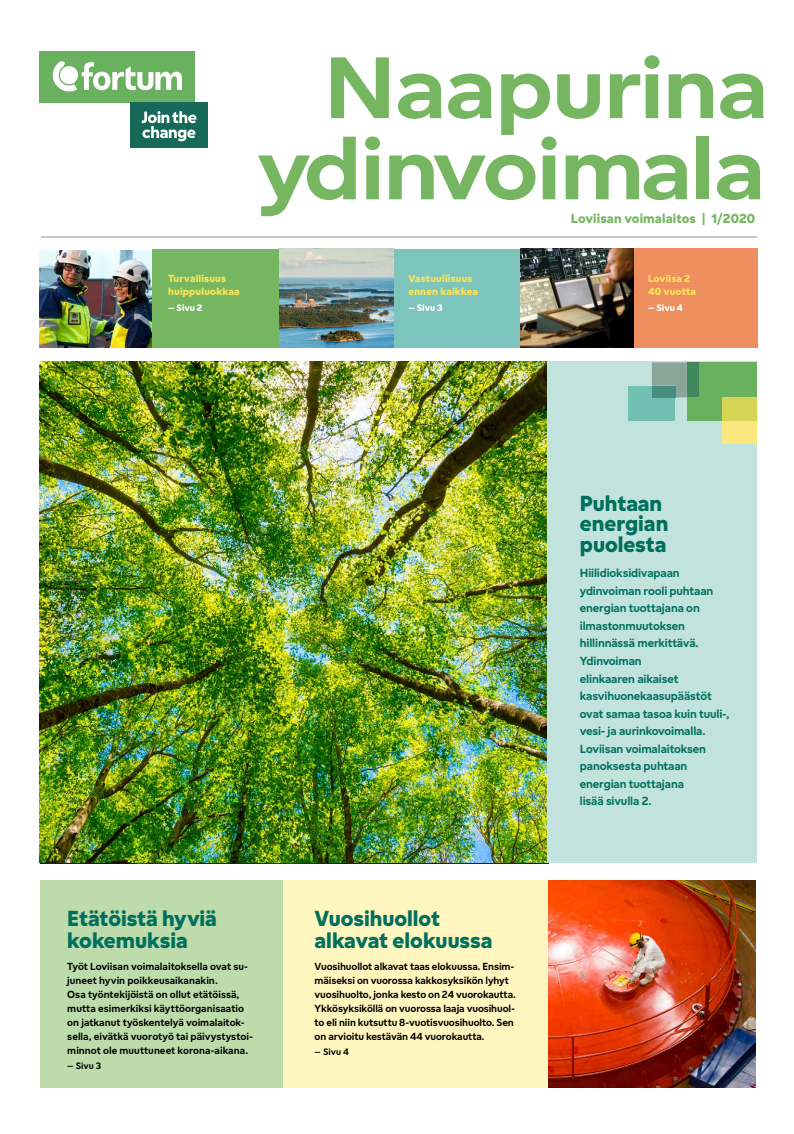
<style>
.page{position:relative;width:794px;height:1134px;background:#fff}
.page>*{position:absolute;margin:0;border:0;box-sizing:border-box;transform-origin:0 0}
.t1{font:500 93.5px "Fortum Sans";letter-spacing:-.02em;color:#77b661;scale:1.11 1}
.t2{font:700 23.4px/22px "Fortum Sans";letter-spacing:-.005em;color:#006f5d}
.t3{font:700 14px "Fortum Sans";letter-spacing:.01em;color:#77b661}
.t4{font:500 12.7px/17.6px "Fortum Sans";letter-spacing:-.015em;color:#006f5d}
.t5{font:500 11px/14px "Fortum Sans";letter-spacing:-.005em;color:#000}
.t6{font:700 11px/13px "Fortum Sans";letter-spacing:.015em;color:#fbe557}
.t7{font:700 10px "Fortum Sans";color:#fff}
.t8{font:500 10px "Fortum Sans";letter-spacing:.005em;color:#000}
</style>
<div class="page">
<img style="left:279px;top:249px;width:115px;height:99px">
<img style="left:39px;top:250px;width:113px;height:98px">
<div style="left:250px;top:880px;width:298px;height:208px;background:#fff6bf"></div>
<div style="left:152px;top:249px;width:127px;height:99px;background:#77b661"></div>
<div style="left:394px;top:249px;width:126px;height:99px;background:#7cc4bc"></div>
<div style="left:633px;top:249px;width:125px;height:99px;background:#ef8e5f"></div>
<hr style="left:41px;top:237px;width:716px;height:1px;background:#949290">
<div style="left:40px;top:880px;width:243px;height:208px;background:#bddbab"></div>
<div style="left:546px;top:361px;width:211px;height:502px;background:#c1e2dd"></div>
<div style="left:687px;top:362px;width:70px;height:59px;background:#6ab15f"></div>
<div style="left:628px;top:386px;width:47px;height:35px;background:#72c0b4"></div>
<svg style="left:652px;top:362px;width:35px;height:35px"></svg>
<div style="left:687px;top:362px;width:11px;height:35px;background:#40885e"></div>
<div style="left:652px;top:386px;width:23px;height:11px;background:#458e7f"></div>
<div style="left:722px;top:421px;width:35px;height:23px;background:#fae87f"></div>
<div style="left:722px;top:397px;width:35px;height:24px;background:#d5d455"></div>
<img style="left:520px;top:249px;width:113px;height:99px">
<img style="left:548px;top:880px;width:207px;height:208px">
<img style="left:40px;top:361px;width:507px;height:502px">
<div style="left:40px;top:51px;width:155px;height:52px;background:#6ab15f"></div>
<svg style="left:52px;top:61px;width:130px;height:31px"></svg>
<div style="left:130px;top:103px;width:78px;height:45px;background:#166959"></div>
<svg style="left:142px;top:111px;width:54px;height:30px"></svg>
<h1 class="t1" style="left:324px;top:33px;width:403px">Naapurina</h1>
<h1 class="t1" style="left:257px;top:114px;width:460px">ydinvoimala</h1>
<p class="t3" style="left:571px;top:210px;width:186px">Loviisan voimalaitos | 1/2020</p>
<p class="t6" style="left:168px;top:272px;width:73px">Turvallisuus huippuluokkaa</p>
<p class="t7" style="left:168px;top:301px;width:36px">– Sivu 2</p>
<p class="t6" style="left:408px;top:272px;width:71px">Vastuullisuus ennen kaikkea</p>
<p class="t7" style="left:408px;top:301px;width:36px">– Sivu 3</p>
<p class="t6" style="left:648px;top:272px;width:49px">Loviisa 2<br>40 vuotta</p>
<p class="t7" style="left:648px;top:301px;width:36px">– Sivu 4</p>
<h2 class="t2" style="left:67px;top:908px;width:151px">Etätöistä hyviä kokemuksia</h2>
<h2 class="t2" style="left:315px;top:908px;width:179px">Vuosihuollot alkavat elokuussa</h2>
<h2 class="t2" style="left:580px;top:493px;width:90px;line-height:20.4px">Puhtaan energian puolesta</h2>
<p class="t4" style="left:580px;top:564px;width:151px">Hiilidioksidivapaan ydinvoiman rooli puhtaan energian tuottajana on ilmastonmuutoksen hillinnässä merkittävä.<br>Ydinvoiman<br>elinkaaren aikaiset kasvihuonekaasupäästöt ovat samaa tasoa kuin tuuli-, vesi- ja aurinkovoimalla.<br>Loviisan voimalaitoksen panoksesta puhtaan energian tuottajana<br>lisää sivulla 2.</p>
<p class="t5" style="left:67px;top:959px;width:187px">Työt Loviisan voimalaitoksella ovat su&shy;juneet hyvin poikkeusaikanakin.<br>Osa työntekijöistä on ollut etätöissä, mutta esimerkiksi käyttöorganisaatio on jatkanut työskentelyä voimalaitok&shy;sella, eivätkä vuorotyö tai päivystystoi&shy;minnot ole muuttuneet korona-aikana.</p>
<p class="t8" style="left:67px;top:1060px;width:36px">– Sivu 3</p>
<p class="t5" style="left:315px;top:959px;width:203px">Vuosihuollot alkavat taas elokuussa. Ensim&shy;mäiseksi on vuorossa kakkosyksikön lyhyt vuosihuolto, jonka kesto on 24 vuorokautta.<br>Ykkösyksiköllä on vuorossa laaja vuosihuol&shy;to eli niin kutsuttu 8-vuotisvuosihuolto. Sen on arvioitu kestävän 44 vuorokautta.</p>
<p class="t8" style="left:315px;top:1046px;width:36px">– Sivu 4</p>
</div>
